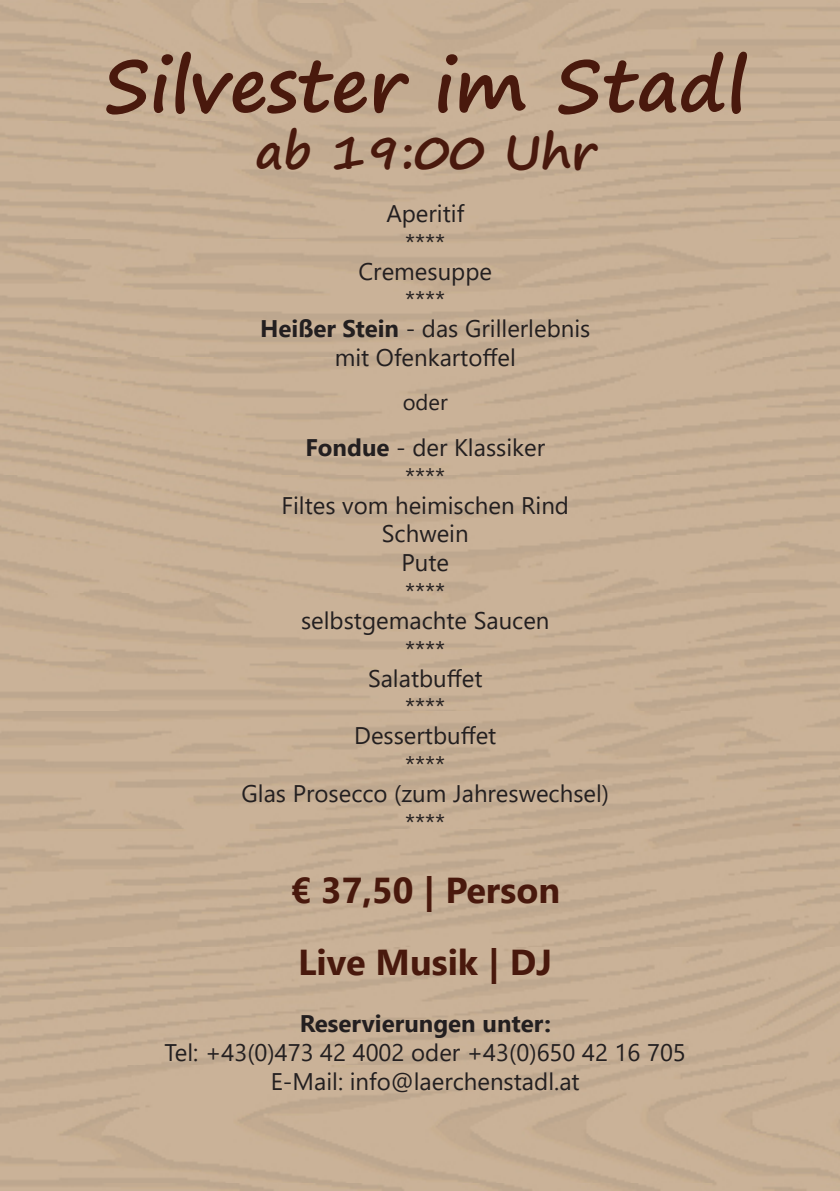
<style>
.page{position:relative;width:840px;height:1191px;background:#fff}
.page>*{position:absolute;margin:0;border:0;box-sizing:border-box;transform-origin:0 0}
.t1{font:700 72px "Segoe Print";color:#49190d}
.t2{font:700 48px "Segoe Print";color:#49190d}
.t3{font:700 36px "Segoe UI";color:#49190d}
.t4{font:24px "Segoe UI";color:#231f20}
.t5{font:700 24px "Segoe UI";color:#231f20}
.t6{font:22px "Segoe UI";color:#231f20}
.s1{font-weight:700}
</style>
<div class="page">
<p class="t1" style="left:104px;top:20px;width:644px">Silvester im Stadl</p>
<p class="t2" style="left:255px;top:108px;width:341px">ab 19:00 Uhr</p>
<p class="t4" style="left:386px;top:191px;width:79px">Aperitif</p>
<p class="t4" style="left:405px;top:219px;width:42px">****</p>
<p class="t4" style="left:358px;top:248px;width:135px">Cremesuppe</p>
<p class="t4" style="left:405px;top:277px;width:42px">****</p>
<p class="t4" style="left:260px;top:306px;width:331px"><span class="s1">Heißer Stein</span> - das Grillerlebnis</p>
<p class="t4" style="left:334px;top:335px;width:182px">mit Ofenkartoffel</p>
<p class="t6" style="left:402px;top:381px;width:47px">oder</p>
<p class="t4" style="left:305px;top:425px;width:241px"><span class="s1">Fondue</span> - der Klassiker</p>
<p class="t4" style="left:405px;top:453px;width:42px">****</p>
<p class="t4" style="left:281px;top:482px;width:289px">Filtes vom heimischen Rind</p>
<p class="t4" style="left:381px;top:511px;width:88px">Schwein</p>
<p class="t4" style="left:401px;top:540px;width:49px">Pute</p>
<p class="t4" style="left:405px;top:569px;width:42px">****</p>
<p class="t4" style="left:301px;top:597px;width:250px">selbstgemachte Saucen</p>
<p class="t4" style="left:405px;top:626px;width:42px">****</p>
<p class="t4" style="left:368px;top:655px;width:116px">Salatbuffet</p>
<p class="t4" style="left:405px;top:684px;width:42px">****</p>
<p class="t4" style="left:354px;top:713px;width:144px">Dessertbuffet</p>
<p class="t4" style="left:405px;top:741px;width:42px">****</p>
<p class="t4" style="left:241px;top:770px;width:369px">Glas Prosecco (zum Jahreswechsel)</p>
<p class="t4" style="left:405px;top:799px;width:42px">****</p>
<p class="t3" style="left:290px;top:856px;width:271px">€ 37,50 | Person</p>
<p class="t3" style="left:298px;top:928px;width:255px">Live Musik | DJ</p>
<p class="t5" style="left:299px;top:1001px;width:252px">Reservierungen unter:</p>
<p class="t4" style="left:164px;top:1029px;width:522px">Tel: +43(0)473 42 4002 oder +43(0)650 42 16 705</p>
<p class="t4" style="left:271px;top:1058px;width:310px">E-Mail: info@laerchenstadl.at</p>
</div>
